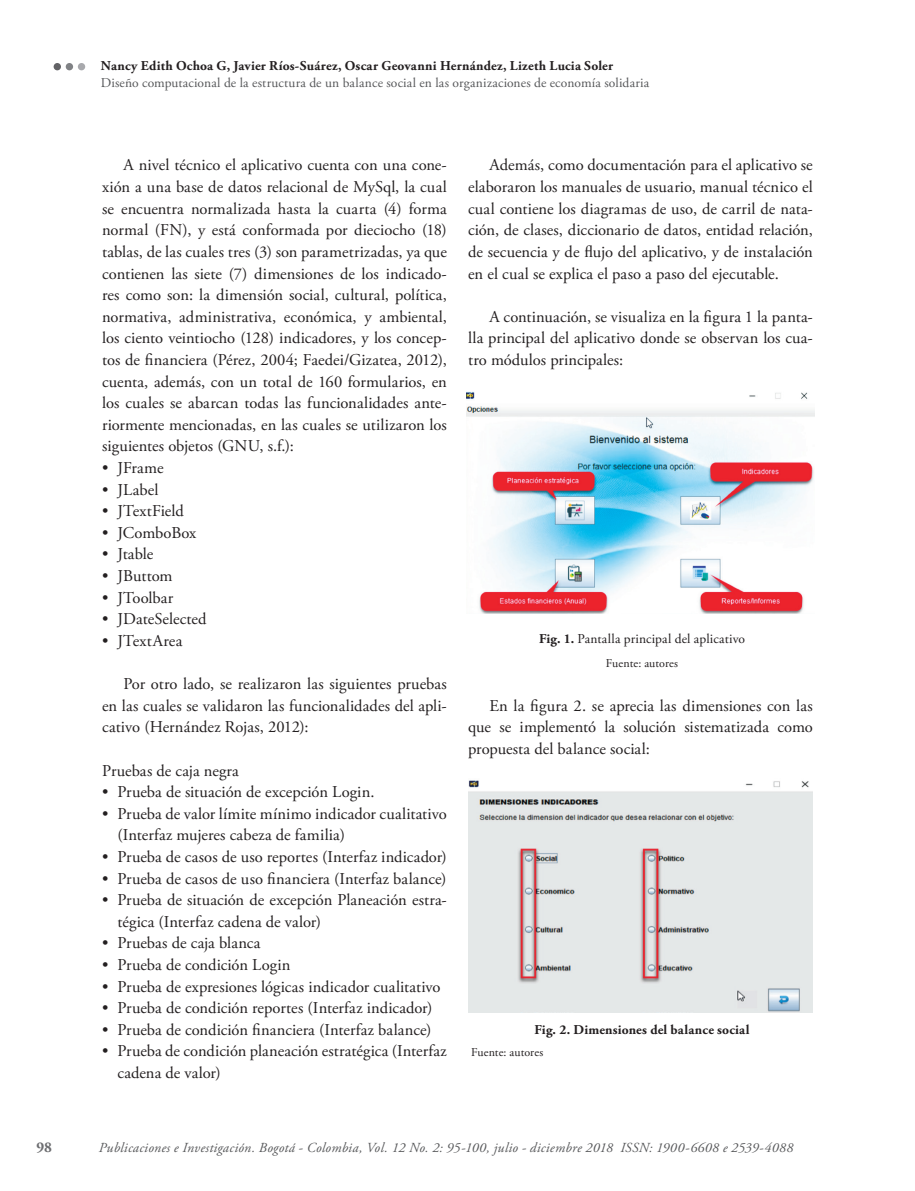
<style>
.page{position:relative;width:915px;height:1191px;background:#fff}
.page>*{position:absolute;margin:0;border:0;box-sizing:border-box;transform-origin:0 0}
.TEXTO_CORRIDO{font:16.5px/21.6px "Adobe Garamond Pro";letter-spacing:-.005em;color:#231f20;text-align:justify}
.t1{font:700 15px "Adobe Garamond Pro";color:#6c6d70}
.t2{font:italic 13.8px "Adobe Garamond Pro";letter-spacing:.02em;color:#57585a}
.TX_TT{font:700 13.5px "Adobe Garamond Pro";letter-spacing:.015em;color:#231f20}
.t3{font:13.5px "Adobe Garamond Pro";letter-spacing:.01em;color:#57585a}
._3_Figura_1_linea{font:13.5px "Adobe Garamond Pro";color:#231f20}
.Fuente{font:12px "Adobe Garamond Pro";color:#231f20}
.s1{font-weight:700}
</style>
<div class="page">
<div style="left:54px;top:63px;width:7px;height:7px;background:#636366;border-radius:50%"></div>
<div style="left:66px;top:63px;width:7px;height:7px;background:#808285;border-radius:50%"></div>
<div style="left:78px;top:63px;width:7px;height:7px;background:#a8a9ad;border-radius:50%"></div>
<img style="left:466px;top:392px;width:348px;height:222px">
<img style="left:469px;top:780px;width:342px;height:232px">
<p class="TX_TT" style="left:101px;top:58px;width:513px">Nancy Edith Ochoa G, Javier Ríos-Suárez, Oscar Geovanni Hernández, Lizeth Lucia Soler</p>
<p class="t3" style="left:101px;top:75px;width:549px">Diseño computacional de la estructura de un balance social en las organizaciones de economía solidaria</p>
<p class="TEXTO_CORRIDO" style="left:102px;top:155px;width:346px;text-indent:21px">A nivel técnico el aplicativo cuenta con una cone&shy;xión a una base de datos relacional de MySql, la cual se encuentra normalizada hasta la cuarta (4) forma normal (FN), y está conformada por dieciocho (18) tablas, de las cuales tres (3) son parametrizadas, ya que contienen las siete (7) dimensiones de los indicado&shy;res como son: la dimensión social, cultural, política, normativa, administrativa, económica, y ambiental, los ciento veintiocho (128) indicadores, y los concep&shy;tos de financiera (Pérez, 2004; Faedei/Gizatea, 2012), cuenta, además, con un total de 160 formularios, en los cuales se abarcan todas las funcionalidades ante&shy;riormente mencionadas, en las cuales se utilizaron los siguientes objetos (GNU, s.f.):</p>
<p class="TEXTO_CORRIDO" style="left:102px;top:457px;width:63px">• JFrame</p>
<p class="TEXTO_CORRIDO" style="left:102px;top:479px;width:58px">• JLabel</p>
<p class="TEXTO_CORRIDO" style="left:102px;top:501px;width:83px">• JTextField</p>
<p class="TEXTO_CORRIDO" style="left:102px;top:522px;width:96px">• JComboBox</p>
<p class="TEXTO_CORRIDO" style="left:102px;top:544px;width:53px">• Jtable</p>
<p class="TEXTO_CORRIDO" style="left:102px;top:565px;width:72px">• JButtom</p>
<p class="TEXTO_CORRIDO" style="left:102px;top:587px;width:73px">• JToolbar</p>
<p class="TEXTO_CORRIDO" style="left:102px;top:609px;width:106px">• JDateSelected</p>
<p class="TEXTO_CORRIDO" style="left:102px;top:630px;width:82px">• JTextArea</p>
<p class="TEXTO_CORRIDO" style="left:102px;top:673px;width:346px;text-indent:21px">Por otro lado, se realizaron las siguientes pruebas en las cuales se validaron las funcionalidades del apli&shy;cativo (Hernández Rojas, 2012):</p>
<p class="TEXTO_CORRIDO" style="left:102px;top:760px;width:138px">Pruebas de caja negra</p>
<p class="TEXTO_CORRIDO" style="left:102px;top:781px;width:274px">• Prueba de situación de excepción Login.</p>
<p class="TEXTO_CORRIDO" style="left:117px;top:803px;width:331px;text-indent:-15px">• Prueba de valor límite mínimo indicador cualitativo (Interfaz mujeres cabeza de familia)</p>
<p class="TEXTO_CORRIDO" style="left:102px;top:846px;width:346px">• Prueba de casos de uso reportes (Interfaz indicador)</p>
<p class="TEXTO_CORRIDO" style="left:102px;top:868px;width:346px">• Prueba de casos de uso financiera (Interfaz balance)</p>
<p class="TEXTO_CORRIDO" style="left:117px;top:889px;width:331px;text-indent:-15px">• Prueba de situación de excepción Planeación estra&shy;tégica (Interfaz cadena de valor)</p>
<p class="TEXTO_CORRIDO" style="left:102px;top:933px;width:160px">• Pruebas de caja blanca</p>
<p class="TEXTO_CORRIDO" style="left:102px;top:954px;width:190px">• Prueba de condición Login</p>
<p class="TEXTO_CORRIDO" style="left:102px;top:976px;width:340px">• Prueba de expresiones lógicas indicador cualitativo</p>
<p class="TEXTO_CORRIDO" style="left:102px;top:997px;width:331px">• Prueba de condición reportes (Interfaz indicador)</p>
<p class="TEXTO_CORRIDO" style="left:102px;top:1019px;width:331px">• Prueba de condición financiera (Interfaz balance)</p>
<p class="TEXTO_CORRIDO" style="left:117px;top:1041px;width:331px;text-indent:-15px">• Prueba de condición planeación estratégica (Interfaz cadena de valor)</p>
<p class="TEXTO_CORRIDO" style="left:468px;top:155px;width:346px;text-indent:21px">Además, como documentación para el aplicativo se elaboraron los manuales de usuario, manual técnico el cual contiene los diagramas de uso, de carril de nata&shy;ción, de clases, diccionario de datos, entidad relación, de secuencia y de flujo del aplicativo, y de instalación en el cual se explica el paso a paso del ejecutable.</p>
<p class="TEXTO_CORRIDO" style="left:468px;top:306px;width:346px;text-indent:21px">A continuación, se visualiza en la figura 1 la panta&shy;lla principal del aplicativo donde se observan los cua&shy;tro módulos principales:</p>
<p class="_3_Figura_1_linea" style="left:539px;top:631px;width:207px"><span class="s1">Fig. 1.</span> Pantalla principal del aplicativo</p>
<p class="Fuente" style="left:605px;top:656px;width:74px">Fuente: autores</p>
<p class="TEXTO_CORRIDO" style="left:468px;top:695px;width:346px;text-indent:21px">En la figura 2. se aprecia las dimensiones con las que se implementó la solución sistematizada como propuesta del balance social:</p>
<p class="TX_TT" style="left:534px;top:1022px;width:216px">Fig. 2. Dimensiones del balance social</p>
<p class="Fuente" style="left:471px;top:1045px;width:74px">Fuente: autores</p>
<p class="t1" style="left:36px;top:1138px;width:17px">98</p>
<p class="t2" style="left:99px;top:1139px;width:696px">Publicaciones e Investigación. Bogotá - Colombia, Vol. 12 No. 2: 95-100, julio - diciembre 2018 ISSN: 1900-6608 e 2539-4088</p>
</div>
